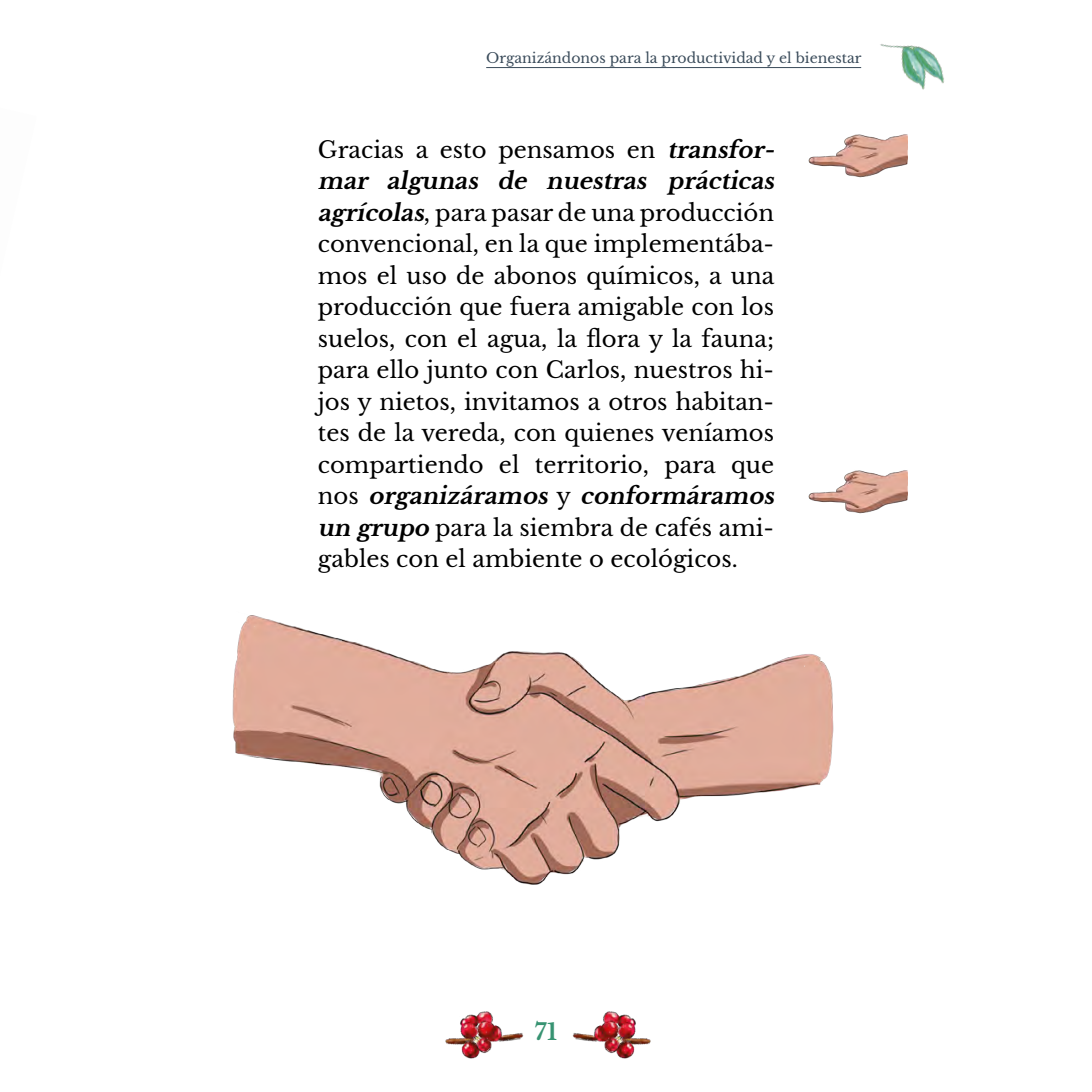
<style>
.page{position:relative;width:1092px;height:1092px;background:#fff}
.page>*{position:absolute;margin:0;border:0;box-sizing:border-box;transform-origin:0 0}
.t1{font:22.75px/31.5px "Libre Baskerville";color:#000}
.t2{font:700 22.75px "Libre Baskerville";color:#379372}
.t3{font:14px "Libre Baskerville";color:#3a4b5a}
.s1{font-weight:700;font-style:italic}
</style>
<div class="page">
<img style="left:880px;top:44px;width:64px;height:46px">
<img style="left:445px;top:1011px;width:79px;height:48px">
<img style="left:572px;top:1011px;width:79px;height:48px">
<img style="left:232px;top:615px;width:602px;height:270px">
<hr style="left:486px;top:67px;width:375px;height:1px;background:#3a4b5a">
<img style="left:808px;top:134px;width:99px;height:44px">
<img style="left:808px;top:470px;width:99px;height:44px">
<p class="t3" style="left:486px;top:49px;width:377px">Organizándonos para la productividad y el bienestar</p>
<p class="t1" style="left:318px;top:134px;width:462px">Gracias a esto pensamos en <span class="s1">transfor&shy;mar algunas de nuestras prácticas agrícolas</span>, para pasar de una producción convencional, en la que implementába&shy;mos el uso de abonos químicos, a una producción que fuera amigable con los suelos, con el agua, la flora y la fauna; para ello junto con Carlos, nuestros hi&shy;jos y nietos, invitamos a otros habitan&shy;tes de la vereda, con quienes veníamos compartiendo el territorio, para que n o s <span class="s1">organizáramos</span> y <span class="s1">conformáramos un grupo</span> para la siembra de cafés ami&shy;gables con el ambiente o ecológicos.</p>
<p class="t2" style="left:535px;top:1017px;width:24px">71</p>
</div>
